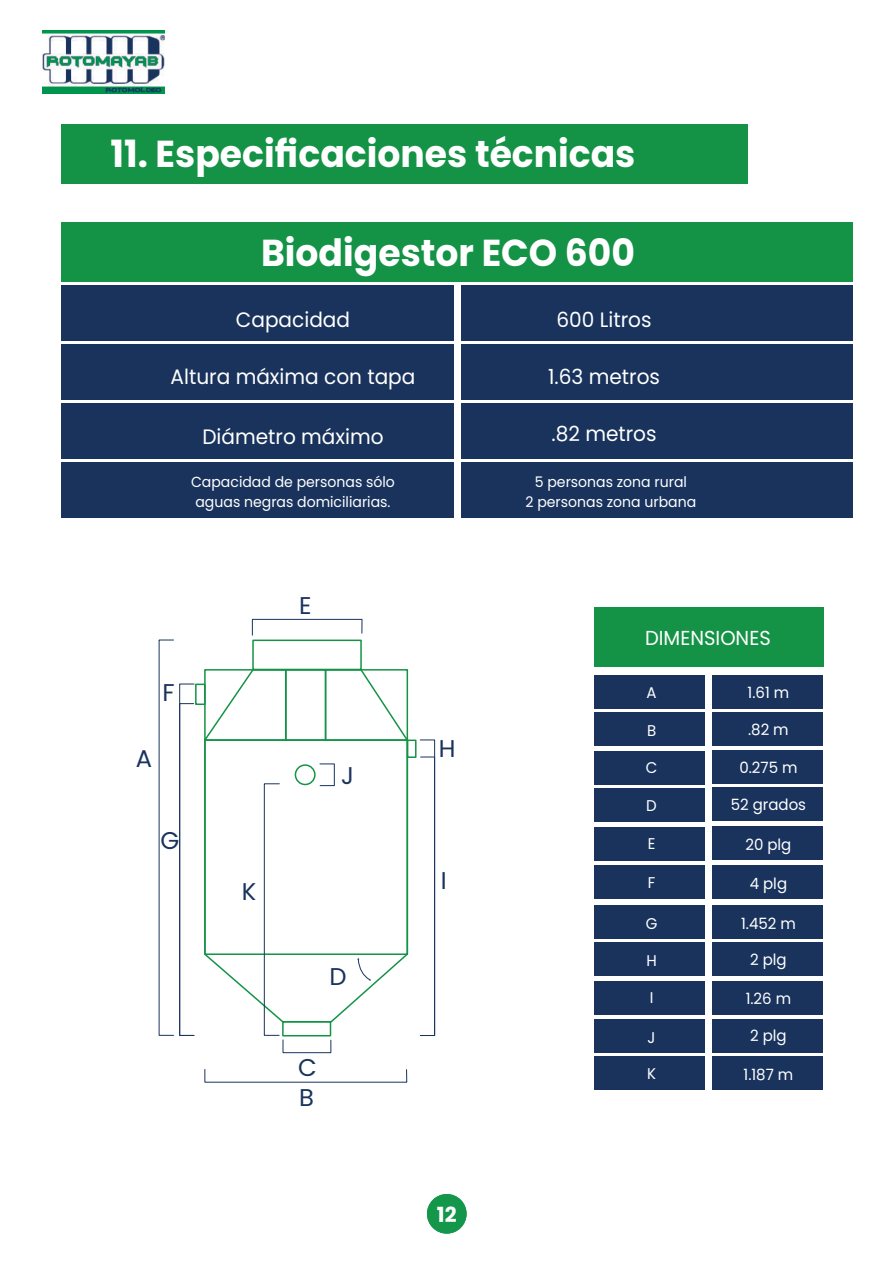
<style>
.page{position:relative;width:894px;height:1263px;background:#fff}
.page>*{position:absolute;margin:0;border:0;box-sizing:border-box;transform-origin:0 0}
.t1{font:37.5px "font 0000000026374 e 20";color:#fff;scale:.96 1}
.t2{font:24.15px/30.2px "font 0000000026374 e 20";color:#19335d}
.t3{font:20.85px "font 0000000026374 e 20";color:#fff;scale:.96 1}
.t4{font:20.85px "font 0000000026374 e 20";color:#fff}
.t5{font:20.25px "font 0000000026374 e 20";color:#fff;scale:.96 1}
.t6{font:15.6px "font 0000000026374 e 20";color:#fff;scale:.96 1}
.t7{font:14.55px "font 0000000026374 e 20";color:#fff;scale:.96 1}
</style>
<div class="page">
<img style="left:42px;top:30px;width:122px;height:64px">
<div style="left:427px;top:1194px;width:39px;height:40px;background:#14974a;border-radius:50%"></div>
<div style="left:62px;top:285px;width:392px;height:56px;background:#19335d"></div>
<div style="left:460px;top:285px;width:392px;height:56px;background:#19335d"></div>
<div style="left:62px;top:344px;width:392px;height:56px;background:#19335d"></div>
<div style="left:460px;top:344px;width:392px;height:56px;background:#19335d"></div>
<div style="left:62px;top:403px;width:392px;height:56px;background:#19335d"></div>
<div style="left:460px;top:403px;width:392px;height:56px;background:#19335d"></div>
<div style="left:62px;top:462px;width:392px;height:55px;background:#19335d"></div>
<div style="left:460px;top:462px;width:392px;height:55px;background:#19335d"></div>
<div style="left:61px;top:222px;width:792px;height:59px;background:#149346"></div>
<div style="left:593px;top:607px;width:229px;height:59px;background:#149346"></div>
<div style="left:594px;top:675px;width:110px;height:34px;background:#19335d"></div>
<div style="left:594px;top:712px;width:110px;height:34px;background:#19335d"></div>
<div style="left:594px;top:751px;width:110px;height:33px;background:#19335d"></div>
<div style="left:594px;top:788px;width:110px;height:33px;background:#19335d"></div>
<div style="left:594px;top:827px;width:110px;height:33px;background:#19335d"></div>
<div style="left:594px;top:865px;width:110px;height:33px;background:#19335d"></div>
<div style="left:594px;top:905px;width:110px;height:34px;background:#19335d"></div>
<div style="left:594px;top:943px;width:110px;height:33px;background:#19335d"></div>
<div style="left:594px;top:981px;width:110px;height:34px;background:#19335d"></div>
<div style="left:594px;top:1019px;width:110px;height:34px;background:#19335d"></div>
<div style="left:594px;top:1056px;width:110px;height:34px;background:#19335d"></div>
<div style="left:712px;top:675px;width:110px;height:34px;background:#19335d"></div>
<div style="left:712px;top:712px;width:110px;height:34px;background:#19335d"></div>
<div style="left:712px;top:751px;width:110px;height:33px;background:#19335d"></div>
<div style="left:712px;top:788px;width:110px;height:33px;background:#19335d"></div>
<div style="left:712px;top:827px;width:110px;height:33px;background:#19335d"></div>
<div style="left:712px;top:865px;width:110px;height:33px;background:#19335d"></div>
<div style="left:712px;top:905px;width:110px;height:34px;background:#19335d"></div>
<div style="left:712px;top:942px;width:110px;height:34px;background:#19335d"></div>
<div style="left:712px;top:981px;width:110px;height:33px;background:#19335d"></div>
<div style="left:712px;top:1019px;width:110px;height:33px;background:#19335d"></div>
<div style="left:712px;top:1056px;width:110px;height:34px;background:#19335d"></div>
<div style="left:61px;top:125px;width:686px;height:59px;background:#149346"></div>
<svg style="left:204px;top:742px;width:204px;height:281px"></svg>
<div style="left:282px;top:1021px;width:49px;height:15px;border:2px solid #149346"></div>
<div style="left:252px;top:640px;width:109px;height:30px;border:2px solid #149346"></div>
<div style="left:285px;top:669px;width:41px;height:72px;border:2px solid #149346"></div>
<svg style="left:324px;top:668px;width:85px;height:73px"></svg>
<div style="left:195px;top:684px;width:10px;height:21px;border:2px solid #149346"></div>
<div style="left:406px;top:739px;width:10px;height:19px;border:2px solid #149346"></div>
<div style="left:294px;top:764px;width:21px;height:21px;border:2px solid #149346;border-radius:50%"></div>
<div style="left:179px;top:703px;width:15px;height:333px;border:1px solid #19335d"></div>
<div style="left:420px;top:757px;width:15px;height:279px;border:1px solid #19335d"></div>
<div style="left:264px;top:783px;width:15px;height:253px;border:1px solid #19335d"></div>
<svg style="left:251px;top:619px;width:111px;height:17px"></svg>
<div style="left:282px;top:1039px;width:49px;height:14px;border:1px solid #19335d"></div>
<svg style="left:202px;top:668px;width:85px;height:74px"></svg>
<h1 class="t1" style="left:110px;top:132px;width:548px">11. Especificaciones técnicas</h1>
<h1 class="t1" style="left:261px;top:231px;width:391px">Biodigestor ECO 600</h1>
<h3 class="t3" style="left:236px;top:308px;width:120px">Capacidad</h3>
<h3 class="t3" style="left:556px;top:308px;width:101px">600 Litros</h3>
<h3 class="t3" style="left:548px;top:365px;width:118px">1.63 metros</h3>
<h3 class="t3" style="left:170px;top:364px;width:256px">Altura máxima con tapa</h3>
<h3 class="t3" style="left:202px;top:424px;width:190px">Diámetro máximo</h3>
<p class="t7" style="left:191px;top:473px;width:214px">Capacidad de personas sólo</p>
<p class="t7" style="left:534px;top:473px;width:160px">5 personas zona rural</p>
<p class="t7" style="left:195px;top:494px;width:205px">aguas negras domiciliarias.</p>
<p class="t7" style="left:525px;top:494px;width:179px">2 personas zona urbana</p>
<h3 class="t3" style="left:551px;top:421px;width:111px">.82 metros</h3>
<h2 class="t2" style="left:162px;top:677px;width:14px">F</h2>
<h2 class="t2" style="left:136px;top:743px;width:18px">A</h2>
<h2 class="t2" style="left:160px;top:826px;width:20px">G</h2>
<h2 class="t2" style="left:299px;top:591px;width:14px">E</h2>
<h2 class="t2" style="left:242px;top:876px;width:16px">K</h2>
<h2 class="t2" style="left:341px;top:761px;width:14px">J</h2>
<h2 class="t2" style="left:329px;top:961px;width:19px">D</h2>
<h2 class="t2" style="left:298px;top:1052px;width:20px">C<br>B</h2>
<h2 class="t2" style="left:438px;top:734px;width:18px">H</h2>
<h2 class="t2" style="left:440px;top:865px;width:7px">I</h2>
<h3 class="t4" style="left:437px;top:1202px;width:21px">12</h3>
<h3 class="t5" style="left:644px;top:626px;width:132px">DIMENSIONES</h3>
<p class="t6" style="left:646px;top:683px;width:12px">A</p>
<p class="t6" style="left:747px;top:683px;width:45px">1.61 m</p>
<p class="t6" style="left:747px;top:721px;width:44px">.82 m</p>
<p class="t6" style="left:739px;top:759px;width:62px">0.275 m</p>
<p class="t6" style="left:730px;top:796px;width:80px">52 grados</p>
<p class="t6" style="left:745px;top:836px;width:49px">20 plg</p>
<p class="t6" style="left:749px;top:875px;width:40px">4 plg</p>
<p class="t6" style="left:740px;top:914px;width:59px">1.452 m</p>
<p class="t6" style="left:749px;top:951px;width:40px">2 plg</p>
<p class="t6" style="left:745px;top:989px;width:49px">1.26 m</p>
<p class="t6" style="left:749px;top:1026px;width:40px">2 plg</p>
<p class="t6" style="left:743px;top:1065px;width:53px">1.187 m</p>
<p class="t6" style="left:646px;top:722px;width:11px">B</p>
<p class="t6" style="left:645px;top:759px;width:14px">C</p>
<p class="t6" style="left:646px;top:796px;width:13px">D</p>
<p class="t6" style="left:647px;top:834px;width:9px">E</p>
<p class="t6" style="left:647px;top:873px;width:9px">F</p>
<p class="t6" style="left:645px;top:914px;width:14px">G</p>
<p class="t6" style="left:646px;top:952px;width:12px">H</p>
<p class="t6" style="left:649px;top:989px;width:5px">I</p>
<p class="t6" style="left:647px;top:1028px;width:10px">J</p>
<p class="t6" style="left:646px;top:1064px;width:11px">K</p>
</div>
